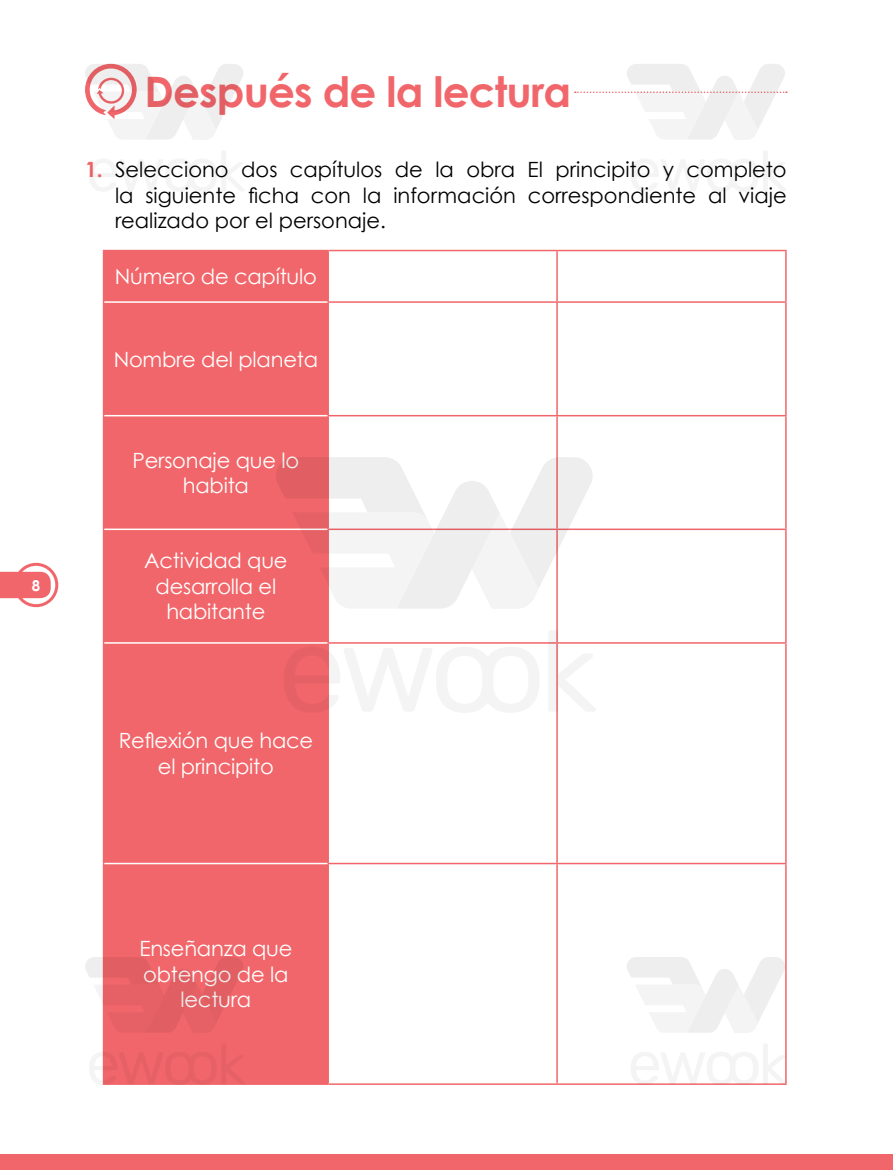
<style>
.page{position:relative;width:893px;height:1170px;background:#fff}
.page>*{position:absolute;margin:0;border:0;box-sizing:border-box;transform-origin:0 0}
.t1{font:700 42px "LPT Century Gothic";letter-spacing:-.02em;color:#f1666a}
.t2{font:21px/25.5px "LPT Century Gothic";letter-spacing:-.01em;color:#fff;text-align:center}
.t3{font:21px/25.5px "LPT Century Gothic";color:#000;text-align:justify}
.t4{font:700 15px "LPT Century Gothic";color:#fff}
.s1{font-weight:700;color:#f1666a}
</style>
<div class="page">
<div style="left:104px;top:251px;width:223px;height:832px;background:#f1666a"></div>
<svg style="left:329px;top:416px;width:456px;height:617px"></svg>
<hr style="left:103px;top:250px;width:225px;height:1px;background:#f1666a">
<hr style="left:103px;top:251px;width:1px;height:51px;background:#f1666a">
<hr style="left:328px;top:250px;width:229px;height:1px;background:#f1666a">
<hr style="left:327px;top:251px;width:2px;height:50px;background:#f1666a">
<hr style="left:557px;top:250px;width:230px;height:1px;background:#f1666a">
<hr style="left:556px;top:251px;width:2px;height:50px;background:#f1666a">
<hr style="left:785px;top:251px;width:2px;height:50px;background:#f1666a">
<hr style="left:103px;top:302px;width:1px;height:113px;background:#f1666a">
<hr style="left:327px;top:301px;width:230px;height:2px;background:#f1666a">
<hr style="left:327px;top:303px;width:2px;height:112px;background:#f1666a">
<hr style="left:557px;top:301px;width:230px;height:2px;background:#f1666a">
<hr style="left:556px;top:303px;width:2px;height:112px;background:#f1666a">
<hr style="left:785px;top:303px;width:2px;height:112px;background:#f1666a">
<hr style="left:103px;top:415px;width:1px;height:114px;background:#f1666a">
<hr style="left:327px;top:415px;width:230px;height:1px;background:#f1666a">
<hr style="left:327px;top:416px;width:2px;height:112px;background:#f1666a">
<hr style="left:557px;top:415px;width:230px;height:1px;background:#f1666a">
<hr style="left:556px;top:416px;width:2px;height:112px;background:#f1666a">
<hr style="left:785px;top:416px;width:2px;height:112px;background:#f1666a">
<hr style="left:103px;top:529px;width:1px;height:114px;background:#f1666a">
<hr style="left:327px;top:530px;width:2px;height:112px;background:#f1666a">
<hr style="left:557px;top:528px;width:230px;height:2px;background:#f1666a">
<hr style="left:556px;top:530px;width:2px;height:112px;background:#f1666a">
<hr style="left:785px;top:530px;width:2px;height:112px;background:#f1666a">
<hr style="left:103px;top:643px;width:1px;height:220px;background:#f1666a">
<hr style="left:327px;top:642px;width:230px;height:1px;background:#f1666a">
<hr style="left:327px;top:643px;width:2px;height:219px;background:#f1666a">
<hr style="left:557px;top:642px;width:230px;height:1px;background:#f1666a">
<hr style="left:556px;top:643px;width:2px;height:219px;background:#f1666a">
<hr style="left:785px;top:643px;width:2px;height:219px;background:#f1666a">
<hr style="left:103px;top:863px;width:1px;height:220px;background:#f1666a">
<hr style="left:327px;top:862px;width:230px;height:2px;background:#f1666a">
<hr style="left:327px;top:864px;width:2px;height:219px;background:#f1666a">
<hr style="left:557px;top:862px;width:230px;height:2px;background:#f1666a">
<hr style="left:556px;top:864px;width:2px;height:219px;background:#f1666a">
<hr style="left:785px;top:864px;width:2px;height:219px;background:#f1666a">
<hr style="left:103px;top:1083px;width:225px;height:1px;background:#f1666a">
<hr style="left:328px;top:1083px;width:229px;height:1px;background:#f1666a">
<hr style="left:557px;top:1083px;width:230px;height:1px;background:#f1666a">
<hr style="left:104px;top:301px;width:223px;height:2px;background:#fff">
<hr style="left:104px;top:415px;width:223px;height:1px;background:#fff">
<hr style="left:104px;top:528px;width:223px;height:2px;background:#fff">
<hr style="left:104px;top:642px;width:223px;height:1px;background:#fff">
<hr style="left:104px;top:862px;width:223px;height:2px;background:#fff">
<svg style="left:10px;top:559px;width:52px;height:52px"></svg>
<svg style="left:0;top:571px;width:51px;height:27px"></svg>
<div style="left:14px;top:562px;width:44px;height:45px;border:3px solid #f1666a;border-radius:50%"></div>
<div style="left:0;top:1153px;width:893px;height:16px;background:#f1666a"></div>
<svg style="left:284px;top:646px;width:256px;height:66px"></svg>
<svg style="left:548px;top:630px;width:48px;height:81px"></svg>
<svg style="left:276px;top:457px;width:317px;height:151px"></svg>
<svg style="left:89px;top:151px;width:155px;height:40px"></svg>
<svg style="left:85px;top:64px;width:158px;height:76px"></svg>
<svg style="left:89px;top:1043px;width:156px;height:41px;background:#ee7175"></svg>
<svg style="left:85px;top:956px;width:158px;height:76px;background:#e97376"></svg>
<svg style="left:631px;top:151px;width:155px;height:40px"></svg>
<svg style="left:575px;top:64px;width:212px;height:76px"></svg>
<svg style="left:631px;top:1043px;width:156px;height:41px"></svg>
<svg style="left:627px;top:956px;width:158px;height:76px"></svg>
<p class="t4" style="left:32px;top:575px;width:10px">8</p>
<h1 class="t1" style="left:145px;top:66px;width:428px">Después de la lectura</h1>
<p class="t3" style="left:115px;top:157px;width:673px;text-indent:-30px"><span class="s1">1.</span> Selecciono dos capítulos de la obra El principito y completo la siguiente ficha con la información correspondiente al viaje realizado por el personaje.</p>
<p class="t2" style="left:115px;top:263px;width:204px">Número de capítulo</p>
<p class="t2" style="left:114px;top:346px;width:206px">Nombre del planeta</p>
<p class="t2" style="left:133px;top:447px;width:168px">Personaje que lo habita</p>
<p class="t2" style="left:144px;top:547px;width:145px">Actividad que desarrolla el habitante</p>
<p class="t2" style="left:119px;top:727px;width:196px">Reflexión que hace el principito</p>
<p class="t2" style="left:139px;top:935px;width:155px">Enseñanza que obtengo de la lectura</p>
</div>
